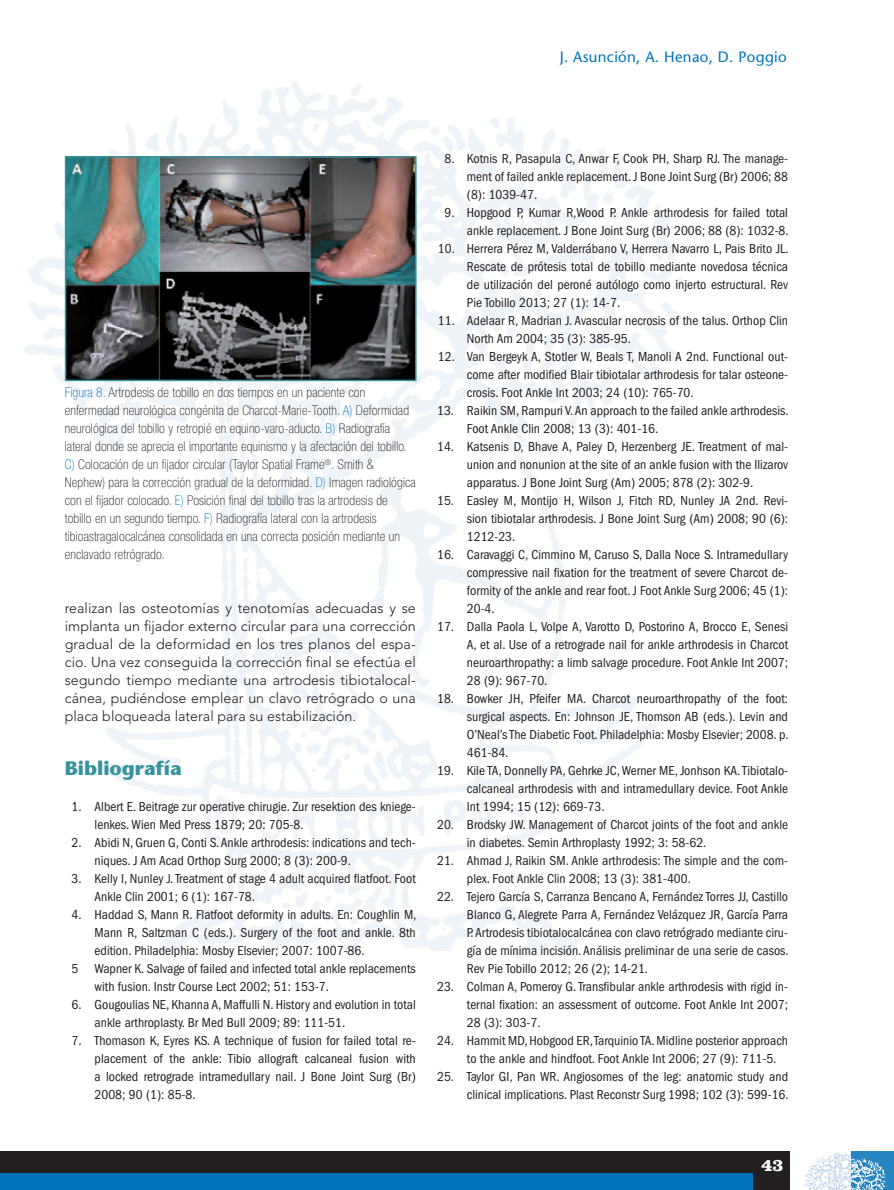
<style>
.page{position:relative;width:894px;height:1190px;background:#fff}
.page>*{position:absolute;margin:0;border:0;box-sizing:border-box;transform-origin:0 0}
.t1{font:700 19.5px "Stone Sans Std";color:#37939b}
.t2{font:700 18px "Clarendon LT Std";color:#fff}
.t3{font:500 15px "Stone Sans Std";letter-spacing:.02em;color:#0074b6}
.t4{font:300 14.25px/18px "Avenir LT Std";color:#231f20;text-align:justify}
.t5{font:condensed 13.5px/18px "ITC Franklin Gothic Std";color:#231f20;text-align:justify}
.t6{font:100 condensed 13.5px/18px "Helvetica Neue LT Std";letter-spacing:.01em;color:#231f20}
.s1{color:#0074b6}
</style>
<div class="page">
<div style="left:1px;top:1151px;width:892px;height:39px;background:#231f20"></div>
<hr style="left:0;top:1151px;width:1px;height:39px;background:#231f20">
<div style="left:1px;top:1173px;width:751px;height:17px;background:#0071bb"></div>
<div style="left:850px;top:1151px;width:43px;height:39px;background:#2785c1"></div>
<img style="left:850px;top:1153px;width:36px;height:37px">
<div style="left:789px;top:1151px;width:61px;height:39px;background:#fff"></div>
<img style="left:805px;top:1152px;width:45px;height:38px">
<img style="left:68px;top:159px;width:345px;height:219px">
<div style="left:65px;top:156px;width:351px;height:225px;border:2px solid #37939b"></div>
<svg style="left:0;top:1173px;width:1px;height:17px"></svg>
<p class="t3" style="left:559px;top:48px;width:228px">J. Asunción, A. Henao, D. Poggio</p>
<p class="t6" style="left:65px;top:383px;width:352px"><span class="s1">Figura 8.</span> Artrodesis de tobillo en dos tiempos en un paciente con enfermedad neurológica congénita de Charcot-Marie-Tooth. <span class="s1">A)</span> Deformidad neurológica del tobillo y retropié en equino-varo-aducto. <span class="s1">B)</span> Radiografía lateral donde se aprecia el importante equinismo y la afectación del tobillo.<br><span class="s1">C)</span> Colocación de un fijador circular (Taylor Spatial Frame<sup>®</sup>. Smith &amp; Nephew) para la corrección gradual de la deformidad. <span class="s1">D)</span> Imagen radiológica con el fijador colocado. <span class="s1">E)</span> Posición final del tobillo tras la artrodesis de tobillo en un segundo tiempo. <span class="s1">F)</span> Radiografía lateral con la artrodesis tibioastragalocalcánea consolidada en una correcta posición mediante un enclavado retrógrado.</p>
<p class="t4" style="left:65px;top:599px;width:352px">realizan las osteotomías y tenotomías adecuadas y se implanta un fijador externo circular para una corrección gradual de la deformidad en los tres planos del espa&shy;cio. Una vez conseguida la corrección final se efectúa el segundo tiempo mediante una artrodesis tibiotalocal&shy;cánea, pudiéndose emplear un clavo retrógrado o una placa bloqueada lateral para su estabilización.</p>
<p class="t1" style="left:65px;top:757px;width:118px">Bibliografía</p>
<p class="t5" style="left:95px;top:798px;width:323px;text-indent:-23px">1. Albert E. Beitrage zur operative chirugie. Zur resektion des kniege&shy;lenkes. Wien Med Press 1879; 20: 705-8.</p>
<p class="t5" style="left:95px;top:834px;width:323px;text-indent:-23px">2. Abidi N, Gruen G, Conti S. Ankle arthrodesis: indications and tech&shy;niques. J Am Acad Orthop Surg 2000; 8 (3): 200-9.</p>
<p class="t5" style="left:95px;top:870px;width:322px;text-indent:-23px">3. Kelly I, Nunley J. Treatment of stage 4 adult acquired flatfoot. Foot<br>Ankle Clin 2001; 6 (1): 167-78.</p>
<p class="t5" style="left:72px;top:906px;width:346px">4. Haddad S, Mann R. Flatfoot deformity in adults. En: Coughlin M,</p>
<p class="t5" style="left:95px;top:924px;width:323px">Mann R, Saltzman C (eds.). Surgery of the foot and ankle. 8th</p>
<p class="t5" style="left:95px;top:942px;width:271px">edition. Philadelphia: Mosby Elsevier; 2007: 1007-86.</p>
<p class="t5" style="left:72px;top:960px;width:346px">5 Wapner K. Salvage of failed and infected total ankle replacements</p>
<p class="t5" style="left:95px;top:978px;width:236px">with fusion. Instr Course Lect 2002; 51: 153-7.</p>
<p class="t5" style="left:95px;top:996px;width:322px;text-indent:-23px">6. Gougoulias NE, Khanna A, Maffulli N. History and evolution in total ankle arthroplasty. Br Med Bull 2009; 89: 111-51.</p>
<p class="t5" style="left:95px;top:1032px;width:323px;text-indent:-23px">7. Thomason K, Eyres KS. A technique of fusion for failed total re&shy;placement of the ankle: Tibio allograft calcaneal fusion with a locked retrograde intramedullary nail. J Bone Joint Surg (Br)<br>2008; 90 (1): 85-8.</p>
<p class="t5" style="left:467px;top:150px;width:323px;text-indent:-22px">8. Kotnis R, Pasapula C, Anwar F, Cook PH, Sharp RJ. The manage&shy;ment of failed ankle replacement. J Bone Joint Surg (Br) 2006; 88 (8): 1039-47.</p>
<p class="t5" style="left:444px;top:204px;width:345px;text-align:right">9. Hopgood P, Kumar R,Wood P. Ankle arthrodesis for failed total ankle replacement. J Bone Joint Surg (Br) 2006; 88 (8): 1032-8.</p>
<p class="t5" style="left:467px;top:240px;width:323px;text-indent:-29px">10. Herrera Pérez M, Valderrábano V, Herrera Navarro L, Pais Brito JL.<br>Rescate de prótesis total de tobillo mediante novedosa técnica de utilización del peroné autólogo como injerto estructural. Rev Pie Tobillo 2013; 27 (1): 14-7.</p>
<p class="t5" style="left:467px;top:312px;width:322px;text-indent:-29px">11. Adelaar R, Madrian J. Avascular necrosis of the talus. Orthop Clin<br>North Am 2004; 35 (3): 385-95.</p>
<p class="t5" style="left:467px;top:348px;width:323px;text-indent:-29px">12. Van Bergeyk A, Stotler W, Beals T, Manoli A 2nd. Functional out&shy;come after modified Blair tibiotalar arthrodesis for talar osteone&shy;crosis. Foot Ankle Int 2003; 24 (10): 765-70.</p>
<p class="t5" style="left:467px;top:402px;width:323px;text-indent:-30px">13. Raikin SM, Rampuri V. An approach to the failed ankle arthrodesis.<br>Foot Ankle Clin 2008; 13 (3): 401-16.</p>
<p class="t5" style="left:467px;top:438px;width:323px;text-indent:-30px">14. Katsenis D, Bhave A, Paley D, Herzenberg JE. Treatment of mal&shy;union and nonunion at the site of an ankle fusion with the Ilizarov apparatus. J Bone Joint Surg (Am) 2005; 878 (2): 302-9.</p>
<p class="t5" style="left:467px;top:492px;width:323px;text-indent:-30px">15. Easley M, Montijo H, Wilson J, Fitch RD, Nunley JA 2nd. Revi&shy;sion tibiotalar arthrodesis. J Bone Joint Surg (Am) 2008; 90 (6):<br>1212-23.</p>
<p class="t5" style="left:467px;top:545px;width:323px;text-indent:-30px">16. Caravaggi C, Cimmino M, Caruso S, Dalla Noce S. Intramedullary compressive nail fixation for the treatment of severe Charcot de&shy;formity of the ankle and rear foot. J Foot Ankle Surg 2006; 45 (1):<br>20-4.</p>
<p class="t5" style="left:467px;top:617px;width:323px;text-indent:-30px">17. Dalla Paola L, Volpe A, Varotto D, Postorino A, Brocco E, Senesi A, et al. Use of a retrograde nail for ankle arthrodesis in Charcot neuroarthropathy: a limb salvage procedure. Foot Ankle Int 2007; 28 (9): 967-70.</p>
<p class="t5" style="left:467px;top:689px;width:323px;text-indent:-30px">18. Bowker JH, Pfeifer MA. Charcot neuroarthropathy of the foot: surgical aspects. En: Johnson JE, Thomson AB (eds.). Levin and O’Neal’s The Diabetic Foot. Philadelphia: Mosby Elsevier; 2008. p.<br>461-84.</p>
<p class="t5" style="left:467px;top:761px;width:323px;text-indent:-30px">19. Kile TA, Donnelly PA, Gehrke JC, Werner ME, Jonhson KA. Tibiotalo&shy;calcaneal arthrodesis with and intramedullary device. Foot Ankle Int 1994; 15 (12): 669-73.</p>
<p class="t5" style="left:467px;top:815px;width:322px;text-indent:-30px">20. Brodsky JW. Management of Charcot joints of the foot and ankle in diabetes. Semin Arthroplasty 1992; 3: 58-62.</p>
<p class="t5" style="left:467px;top:851px;width:323px;text-indent:-30px">21. Ahmad J, Raikin SM. Ankle arthrodesis: The simple and the com&shy;plex. Foot Ankle Clin 2008; 13 (3): 381-400.</p>
<p class="t5" style="left:467px;top:887px;width:323px;text-indent:-30px">22. Tejero García S, Carranza Bencano A, Fernández Torres JJ, Castillo Blanco G, Alegrete Parra A, Fernández Velázquez JR, García Parra P. Artrodesis tibiotalocalcánea con clavo retrógrado mediante ciru&shy;gía de mínima incisión. Análisis preliminar de una serie de casos.<br>Rev Pie Tobillo 2012; 26 (2); 14-21.</p>
<p class="t5" style="left:467px;top:977px;width:323px;text-indent:-30px">23. Colman A, Pomeroy G. Transfibular ankle arthrodesis with rigid in&shy;ternal fixation: an assessment of outcome. Foot Ankle Int 2007; 28 (3): 303-7.</p>
<p class="t5" style="left:467px;top:1031px;width:323px;text-indent:-30px">24. Hammit MD, Hobgood ER, Tarquinio TA. Midline posterior approach to the ankle and hindfoot. Foot Ankle Int 2006; 27 (9): 711-5.</p>
<p class="t5" style="left:437px;top:1067px;width:353px;text-align:right">25. Taylor GI, Pan WR. Angiosomes of the leg: anatomic study and clinical implications. Plast Reconstr Surg 1998; 102 (3): 599-16.</p>
<p class="t2" style="left:761px;top:1153px;width:23px">43</p>
</div>
